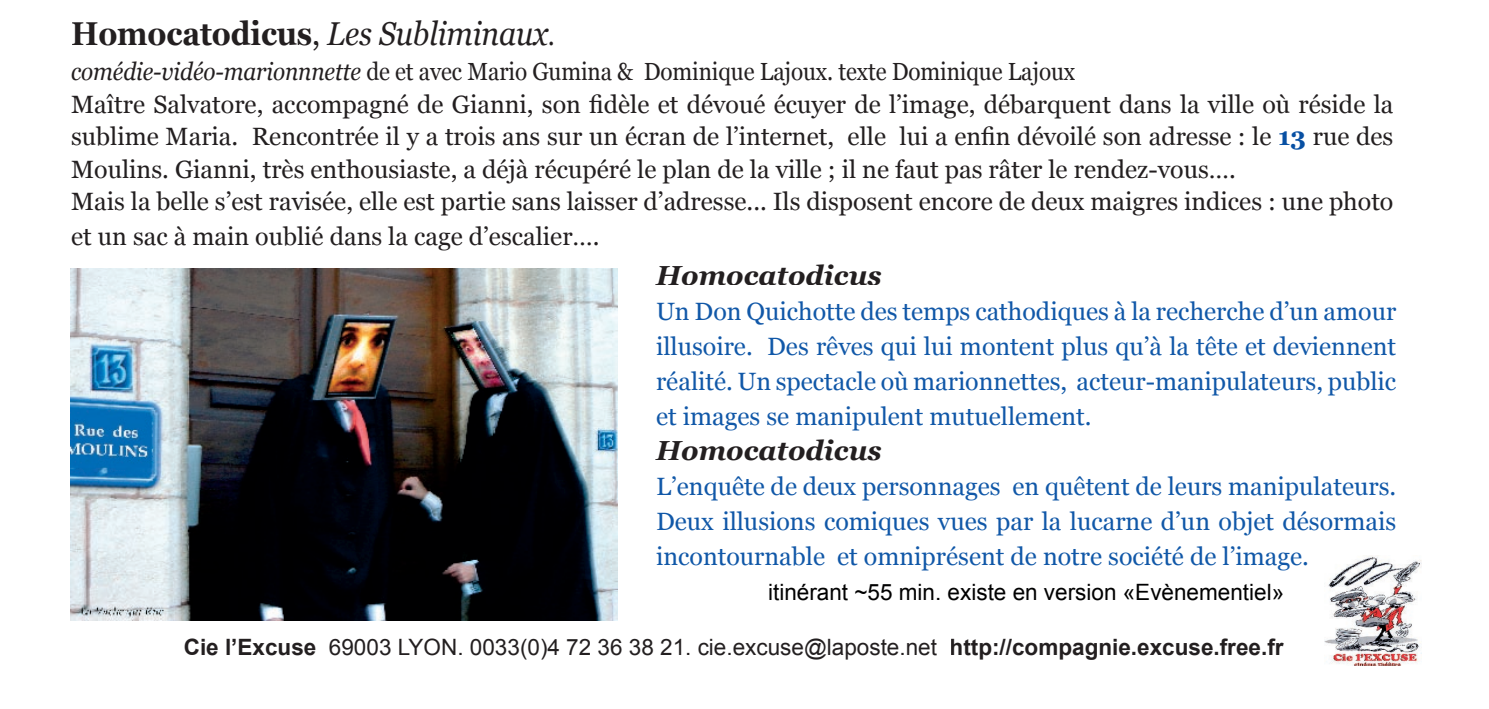
<style>
.page{position:relative;width:1489px;height:709px;background:#fff}
.page>*{position:absolute;margin:0;border:0;box-sizing:border-box;transform-origin:0 0}
.t1{font:italic 33px "Georgia";letter-spacing:-.005em;color:#231f20;scale:.91 1}
.t2{font:italic 700 27.5px "Georgia";color:#231f20}
.t3{font:25px/32.5px "Georgia";color:#231f20}
.t4{font:25px/35px "Georgia";color:#1158a8;text-align:justify}
.t5{font:24.75px "Georgia";letter-spacing:-.005em;color:#231f20;scale:.91 1}
.t6{font:22.5px "Arial";color:#231f20}
.t7{font:22.5px "Arial";color:#000001}
.s1{font-weight:700;font-style:normal}
.s2{font-style:normal}
.s3{font-size:27.5px}
.s4{font-style:italic}
.s5{font-weight:700;color:#0850a3}
.s6{font-weight:700}
</style>
<div class="page">
<img style="left:70px;top:268px;width:547px;height:352px">
<img style="left:1324px;top:555px;width:96px;height:111px">
<h1 class="t1" style="left:71px;top:15px;width:533px"><span class="s1">Homocatodicus</span><span class="s2">,</span> Les Subliminaux<span class="s3">.</span></h1>
<p class="t5" style="left:71px;top:58px;width:1104px"><span class="s4">comédie-vidéo-marionnnette</span> de et avec Mario Gumina &amp; Dominique Lajoux. texte Dominique Lajoux</p>
<p class="t3" style="left:71px;top:88px;width:1323px">Maître Salvatore, accompagné de Gianni, son fidèle et dévoué écuyer de l’image, débarquent dans la ville où réside la sublime Maria. Rencontrée il y a trois ans sur un écran de l’internet, elle lui a enfin dévoilé son adresse : le <span class="s5">13</span> rue des Moulins. Gianni, très enthousiaste, a déjà récupéré le plan de la ville ; il ne faut pas râter le rendez-vous….<br>Mais la belle s’est ravisée, elle est partie sans laisser d’adresse... Ils disposent encore de deux maigres indices : une photo</p>
<p class="t3" style="left:71px;top:220px;width:530px">et un sac à main oublié dans la cage d’escalier….</p>
<p class="t2" style="left:656px;top:259px;width:227px">Homocatodicus</p>
<p class="t4" style="left:656px;top:293px;width:741px">Un Don Quichotte des temps cathodiques à la recherche d’un amour illusoire. Des rêves qui lui montent plus qu’à la tête et deviennent réalité. Un spectacle où marionnettes, acteur-manipulateurs, public et images se manipulent mutuellement.</p>
<p class="t2" style="left:656px;top:434px;width:227px">Homocatodicus</p>
<p class="t4" style="left:656px;top:468px;width:741px">L’enquête de deux personnages en quêtent de leurs manipulateurs.<br>Deux illusions comiques vues par la lucarne d’un objet désormais incontournable et omniprésent de notre société de l’image.</p>
<p class="t7" style="left:768px;top:577px;width:517px">itinérant ~55 min. existe en version «Evènementiel»</p>
<p class="t6" style="left:184px;top:632px;width:1101px"><span class="s6">Cie l’Excuse</span> 69003 LYON. 0033(0)4 72 36 38 21. cie.excuse@laposte.net <span class="s6">http://compagnie.excuse.free.fr</span></p>
</div>
